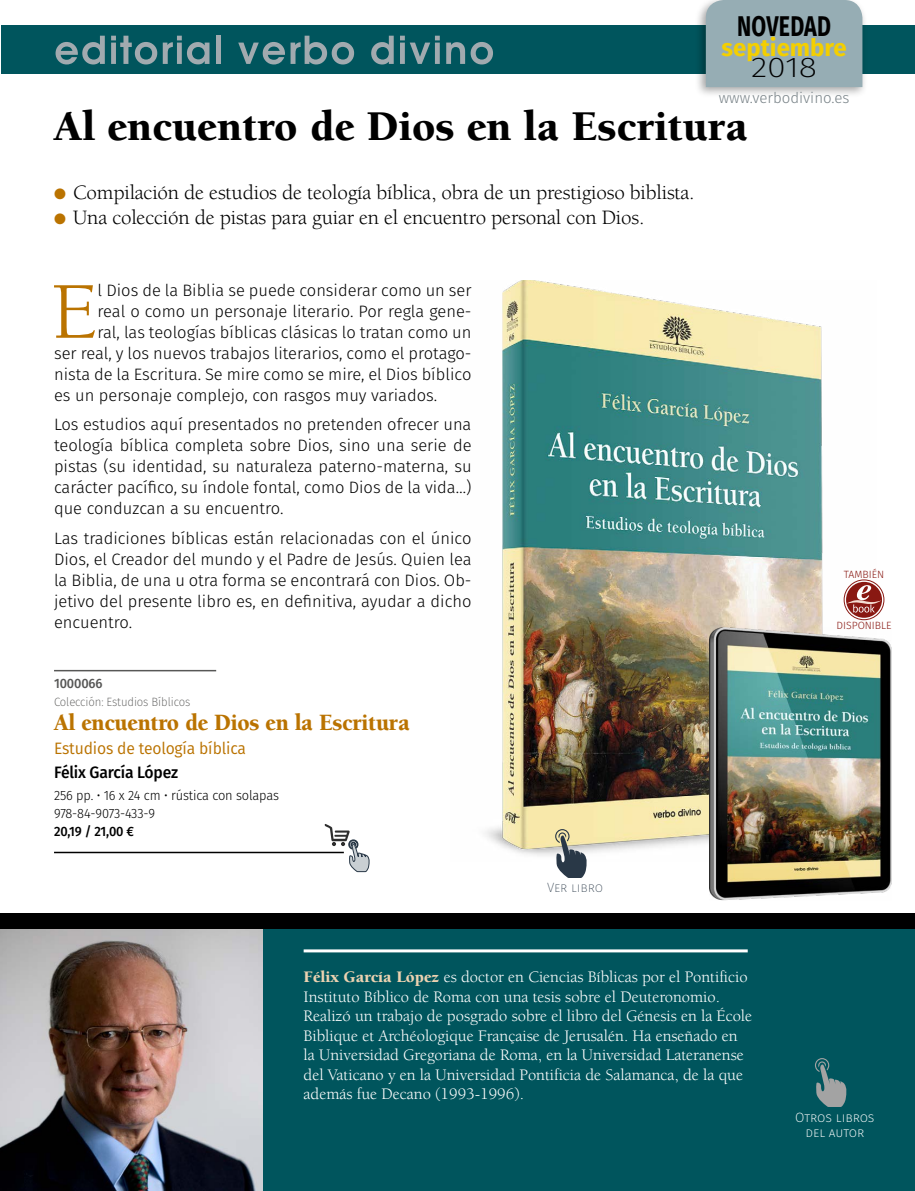
<style>
.page{position:relative;width:915px;height:1191px;background:#fff}
.page>*{position:absolute;margin:0;border:0;box-sizing:border-box;transform-origin:0 0}
.t1{font:82.65px "Berkeley";color:#ba7300}
.t2{font:900 43.5px "Berkeley";color:#000}
.t3{font:700 28.5px "Fira Sans";letter-spacing:.01em;color:#000;scale:.75 1}
.t4{font:200 28.5px "Fira Sans";color:#000;scale:1.2 1}
.t5{font:900 24px "Berkeley";letter-spacing:-.01em;color:#ba7300;scale:.95 1}
.t6{font:700 24px "Fira Sans";color:#f4cf00}
.t7{font:21px "Berkeley";letter-spacing:-.01em;color:#000}
.t8{font:300 16.5px/21px "Fira Sans";color:#000;text-align:justify}
.t9{font:16.5px/19.5px "Berkeley";color:#fff}
.t10{font:16.5px "Fira Sans";letter-spacing:-.01em;color:#ba7300;scale:.95 1}
.t11{font:500 16.5px "Fira Sans";letter-spacing:-.01em;color:#000;scale:.95 1}
.t12{font:300 15px "Fira Sans";color:#798388}
.t13{font:300 13.5px/18px "Fira Sans";letter-spacing:-.01em;color:#000;scale:.95 1}
.t14{font:200 13.5px/15px "Fira Sans";color:#fff;text-align:center}
.t15{font:500 13.5px "Fira Sans";letter-spacing:-.01em;color:#000;scale:.95 1}
.t16{font:200 13.5px "Fira Sans";color:#293847}
.t17{font:500 13.5px "Fira Sans";letter-spacing:-.01em;color:#575756;scale:.95 1}
.t18{font:200 12px "Fira Sans";letter-spacing:-.01em;color:#575756;scale:.95 1}
.t19{font:300 10.5px "Fira Sans";color:#891812}
.s1{color:#ba7300}
.s2{font-weight:900;color:#edd2b1}
</style>
<div class="page">
<div style="left:2px;top:929px;width:912px;height:262px;background:#00555d"></div>
<hr style="left:54px;top:670px;width:162px;height:1px;background:#575756">
<hr style="left:54px;top:851px;width:290px;height:2px;background:#000">
<hr style="left:303px;top:949px;width:444px;height:3px;background:#fff">
<div style="left:0;top:913px;width:914px;height:16px;background:#000"></div>
<img style="left:0;top:929px;width:263px;height:262px">
<img style="left:485px;top:280px;width:391px;height:576px">
<svg style="left:555px;top:829px;width:32px;height:49px"></svg>
<svg style="left:324px;top:824px;width:46px;height:48px"></svg>
<div style="left:2px;top:25px;width:912px;height:49px;background:#00555d"></div>
<svg style="left:56px;top:36px;width:49px;height:28px"></svg>
<svg style="left:111px;top:36px;width:46px;height:28px"></svg>
<svg style="left:163px;top:36px;width:46px;height:28px"></svg>
<div style="left:216px;top:36px;width:5px;height:28px;background:#a1aaaf"></div>
<svg style="left:238px;top:36px;width:116px;height:28px"></svg>
<svg style="left:371px;top:36px;width:22px;height:28px"></svg>
<svg style="left:400px;top:36px;width:39px;height:28px"></svg>
<svg style="left:446px;top:42px;width:47px;height:22px"></svg>
<div style="left:694px;top:0;width:173px;height:98px;background:#000;opacity:.35"></div>
<div style="left:705px;top:0;width:157px;height:87px;background:#96adb4"></div>
<svg style="left:845px;top:582px;width:36px;height:36px"></svg>
<div style="left:843px;top:579px;width:41px;height:41px;border:1px solid #891812;border-radius:50%"></div>
<svg style="left:846px;top:585px;width:35px;height:27px"></svg>
<svg style="left:815px;top:1058px;width:32px;height:49px"></svg>
<img style="left:708px;top:627px;width:183px;height:273px">
<h3 class="t3" style="left:737px;top:2px;width:127px">NOVEDAD</h3>
<h3 class="t6" style="left:721px;top:27px;width:127px">septiembre</h3>
<h3 class="t4" style="left:750px;top:47px;width:57px">2018</h3>
<p class="t12" style="left:718px;top:87px;width:132px">www.verbodivino.es</p>
<h2 class="t2" style="left:54px;top:104px;width:695px">Al encuentro de Dios en la Escritura</h2>
<p class="t7" style="left:54px;top:181px;width:642px"><span class="s1">●</span> Compilación de estudios de teología bíblica, obra de un prestigioso biblista.</p>
<p class="t7" style="left:54px;top:206px;width:591px"><span class="s1">●</span> Una colección de pistas para guiar en el encuentro personal con Dios.</p>
<h1 class="t1" style="left:52px;top:268px;width:47px">E</h1>
<p class="t8" style="left:98px;top:279px;width:375px">l Dios de la Biblia se puede considerar como un ser</p>
<p class="t8" style="left:98px;top:300px;width:375px">real o como un personaje literario. Por regla gene-</p>
<p class="t8" style="left:98px;top:321px;width:375px">ral, las teologías bíblicas clásicas lo tratan como un</p>
<p class="t8" style="left:54px;top:342px;width:419px">ser real, y los nuevos trabajos literarios, como el protago-</p>
<p class="t8" style="left:54px;top:363px;width:419px">nista de la Escritura. Se mire como se mire, el Dios bíblico</p>
<p class="t8" style="left:54px;top:384px;width:384px">es un personaje complejo, con rasgos muy variados.</p>
<p class="t8" style="left:54px;top:414px;width:419px">Los estudios aquí presentados no pretenden ofrecer una teología bíblica completa sobre Dios, sino una serie de pistas (su identidad, su naturaleza paterno-materna, su carácter pacífico, su índole fontal, como Dios de la vida…) que conduzcan a su encuentro.</p>
<p class="t8" style="left:54px;top:527px;width:419px">Las tradiciones bíblicas están relacionadas con el único Dios, el Creador del mundo y el Padre de Jesús. Quien lea la Biblia, de una u otra forma se encontrará con Dios. Ob&shy;jetivo del presente libro es, en definitiva, ayudar a dicho encuentro.</p>
<p class="t17" style="left:54px;top:673px;width:53px">1000066</p>
<p class="t18" style="left:54px;top:694px;width:145px">Colección: Estudios Bíblicos</p>
<h3 class="t5" style="left:54px;top:710px;width:376px">Al encuentro de Dios en la Escritura</h3>
<p class="t10" style="left:54px;top:736px;width:203px">Estudios de teología bíblica</p>
<p class="t11" style="left:54px;top:759px;width:132px">Félix García López</p>
<p class="t13" style="left:54px;top:786px;width:238px">256 pp. • 16 x 24 cm • rústica con solapas<br>978-84-9073-433-9</p>
<p class="t15" style="left:54px;top:820px;width:86px">20,19 / 21,00 €</p>
<p class="t16" style="left:547px;top:878px;width:58px">Ver libro</p>
<p class="t9" style="left:303px;top:967px;width:450px"><span class="s2">Félix García López</span> es doctor en Ciencias Bíblicas por el Pontificio Instituto Bíblico de Roma con una tesis sobre el Deuteronomio.<br>Realizó un trabajo de posgrado sobre el libro del Génesis en la École Biblique et Archéologique Française de Jerusalén. Ha enseñado en la Universidad Gregoriana de Roma, en la Universidad Lateranense del Vaticano y en la Universidad Pontificia de Salamanca, de la que además fue Decano (1993-1996).</p>
<p class="t19" style="left:843px;top:566px;width:42px">TAMBIÉN</p>
<p class="t19" style="left:836px;top:617px;width:56px">DISPONIBLE</p>
<p class="t14" style="left:794px;top:1109px;width:81px">Otros libros del autor</p>
</div>
